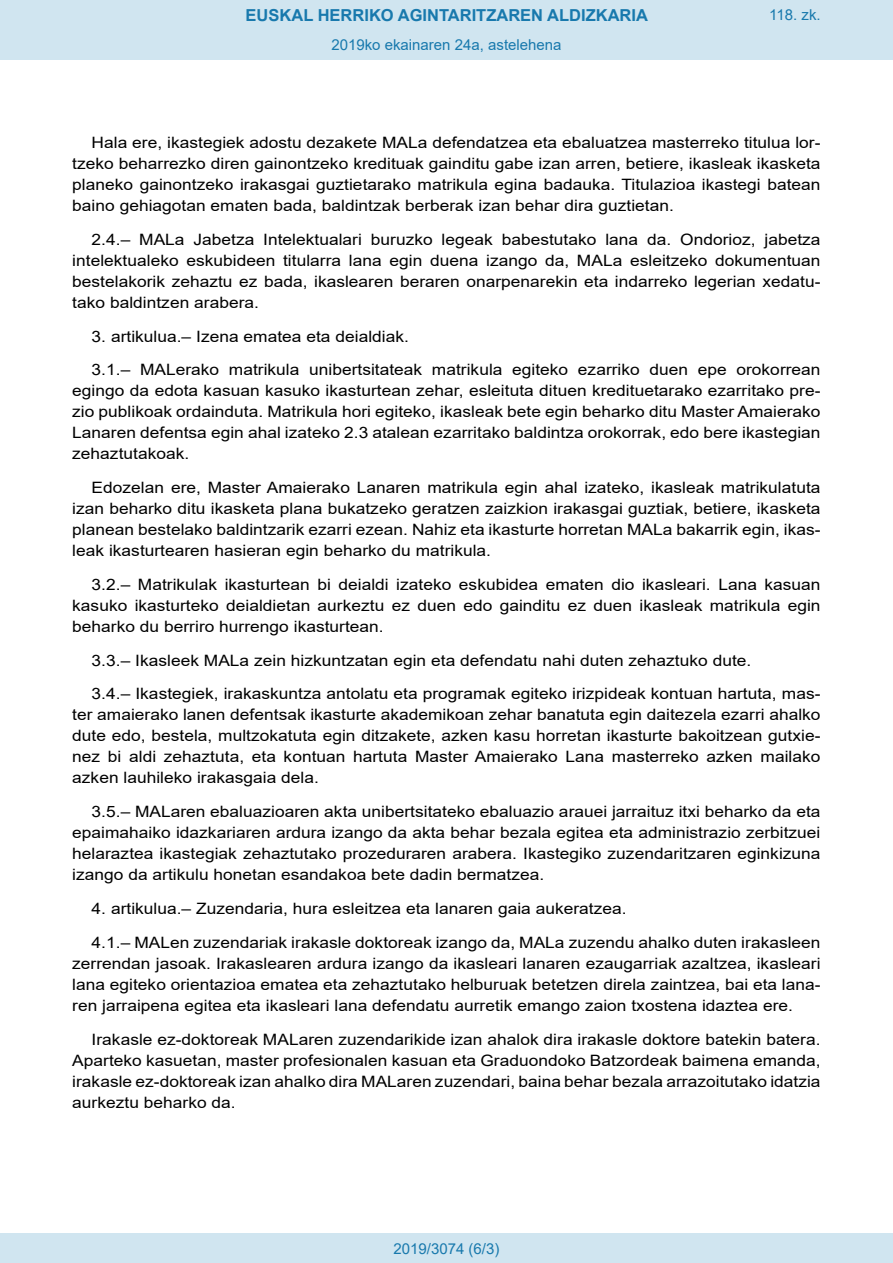
<style>
.page{position:relative;width:893px;height:1263px;background:#fff}
.page>*{position:absolute;margin:0;border:0;box-sizing:border-box;transform-origin:0 0}
.t1{font:700 16.5px "Arial";color:#1879ad}
.BOPVDetalle{font:15.6px/21px "Arial";color:#000;text-align:justify;scale:1.11 1}
.Paginacion_Centro{font:15px "Arial";color:#1879ad}
</style>
<div class="page">
<div style="left:0;top:0;width:893px;height:60px;background:#d0e5f0"></div>
<div style="left:0;top:1233px;width:893px;height:30px;background:#d0e5f0"></div>
<p class="t1" style="left:246px;top:3px;width:404px">EUSKAL HERRIKO AGINTARITZAREN ALDIZKARIA</p>
<p class="Paginacion_Centro" style="left:331px;top:35px;width:232px">2019ko ekainaren 24a, astelehena</p>
<p class="Paginacion_Centro" style="left:769px;top:5px;width:53px">118. zk.</p>
<p class="BOPVDetalle" style="left:72px;top:132px;width:676px;text-indent:19px">Hala ere, ikastegiek adostu dezakete MALa defendatzea eta ebaluatzea masterreko titulua lor&shy;tzeko beharrezko diren gainontzeko kredituak gainditu gabe izan arren, betiere, ikasleak ikasketa planeko gainontzeko irakasgai guztietarako matrikula egina badauka. Titulazioa ikastegi batean baino gehiagotan ematen bada, baldintzak berberak izan behar dira guztietan.</p>
<p class="BOPVDetalle" style="left:72px;top:229px;width:676px;text-indent:19px">2.4.– MALa Jabetza Intelektualari buruzko legeak babestutako lana da. Ondorioz, jabetza intelektualeko eskubideen titularra lana egin duena izango da, MALa esleitzeko dokumentuan bestelakorik zehaztu ez bada, ikaslearen beraren onarpenarekin eta indarreko legerian xedatu&shy;tako baldintzen arabera.</p>
<p class="BOPVDetalle" style="left:92px;top:326px;width:287px">3. artikulua.– Izena ematea eta deialdiak.</p>
<p class="BOPVDetalle" style="left:72px;top:359px;width:676px;text-indent:19px">3.1.– MALerako matrikula unibertsitateak matrikula egiteko ezarriko duen epe orokorrean egingo da edota kasuan kasuko ikasturtean zehar, esleituta dituen kredituetarako ezarritako pre&shy;zio publikoak ordainduta. Matrikula hori egiteko, ikasleak bete egin beharko ditu Master Amaierako Lanaren defentsa egin ahal izateko 2.3 atalean ezarritako baldintza orokorrak, edo bere ikastegian zehaztutakoak.</p>
<p class="BOPVDetalle" style="left:72px;top:477px;width:676px;text-indent:19px">Edozelan ere, Master Amaierako Lanaren matrikula egin ahal izateko, ikasleak matrikulatuta izan beharko ditu ikasketa plana bukatzeko geratzen zaizkion irakasgai guztiak, betiere, ikasketa planean bestelako baldintzarik ezarri ezean. Nahiz eta ikasturte horretan MALa bakarrik egin, ikas&shy;leak ikasturtearen hasieran egin beharko du matrikula.</p>
<p class="BOPVDetalle" style="left:72px;top:574px;width:676px;text-indent:19px">3.2.– Matrikulak ikasturtean bi deialdi izateko eskubidea ematen dio ikasleari. Lana kasuan kasuko ikasturteko deialdietan aurkeztu ez duen edo gainditu ez duen ikasleak matrikula egin beharko du berriro hurrengo ikasturtean.</p>
<p class="BOPVDetalle" style="left:92px;top:650px;width:596px">3.3.– Ikasleek MALa zein hizkuntzatan egin eta defendatu nahi duten zehaztuko dute.</p>
<p class="BOPVDetalle" style="left:72px;top:683px;width:676px;text-indent:19px">3.4.– Ikastegiek, irakaskuntza antolatu eta programak egiteko irizpideak kontuan hartuta, mas&shy;ter amaierako lanen defentsak ikasturte akademikoan zehar banatuta egin daitezela ezarri ahalko dute edo, bestela, multzokatuta egin ditzakete, azken kasu horretan ikasturte bakoitzean gutxie&shy;nez bi aldi zehaztuta, eta kontuan hartuta Master Amaierako Lana masterreko azken mailako azken lauhileko irakasgaia dela.</p>
<p class="BOPVDetalle" style="left:72px;top:801px;width:676px;text-indent:19px">3.5.– MALaren ebaluazioaren akta unibertsitateko ebaluazio arauei jarraituz itxi beharko da eta epaimahaiko idazkariaren ardura izango da akta behar bezala egitea eta administrazio zerbitzuei helaraztea ikastegiak zehaztutako prozeduraren arabera. Ikastegiko zuzendaritzaren eginkizuna izango da artikulu honetan esandakoa bete dadin bermatzea.</p>
<p class="BOPVDetalle" style="left:92px;top:898px;width:483px">4. artikulua.– Zuzendaria, hura esleitzea eta lanaren gaia aukeratzea.</p>
<p class="BOPVDetalle" style="left:72px;top:932px;width:676px;text-indent:19px">4.1.– MALen zuzendariak irakasle doktoreak izango da, MALa zuzendu ahalko duten irakasleen zerrendan jasoak. Irakaslearen ardura izango da ikasleari lanaren ezaugarriak azaltzea, ikasleari lana egiteko orientazioa ematea eta zehaztutako helburuak betetzen direla zaintzea, bai eta lana&shy;ren jarraipena egitea eta ikasleari lana defendatu aurretik emango zaion txostena idaztea ere.</p>
<p class="BOPVDetalle" style="left:72px;top:1028px;width:676px;text-indent:19px">Irakasle ez-doktoreak MALaren zuzendarikide izan ahalok dira irakasle doktore batekin batera.<br>Aparteko kasuetan, master profesionalen kasuan eta Graduondoko Batzordeak baimena emanda, irakasle ez-doktoreak izan ahalko dira MALaren zuzendari, baina behar bezala arrazoitutako idatzia aurkeztu beharko da.</p>
<p class="Paginacion_Centro" style="left:393px;top:1238px;width:107px">2019/3074 (6/3)</p>
</div>
